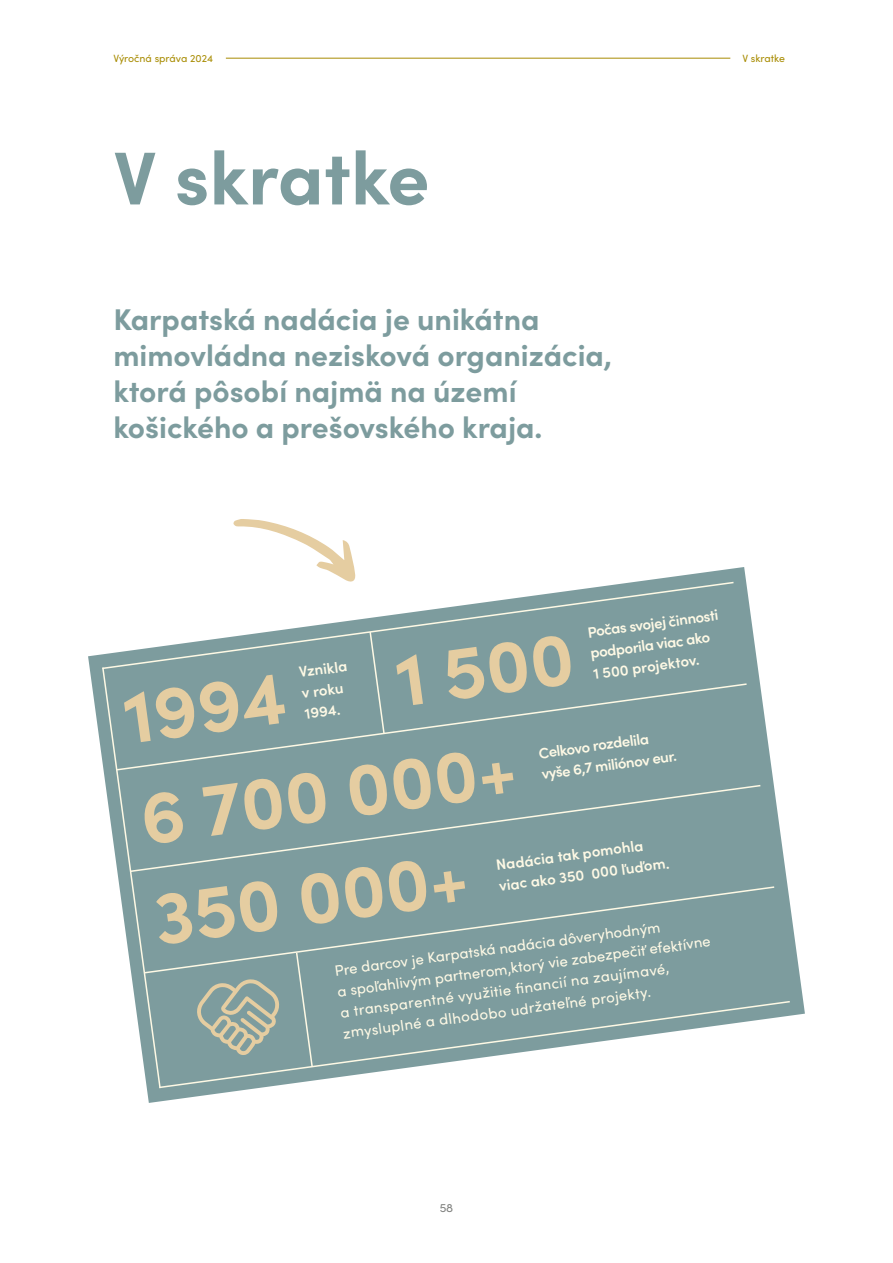
<style>
.page{position:relative;width:893px;height:1263px;background:#fff}
.page>*{position:absolute;margin:0;border:0;box-sizing:border-box;transform-origin:0 0}
.t1{font:700 75px "Sofia Pro";color:#e5cda1}
.t2{font:700 75px "Sofia Pro";color:#7d9c9e}
.t3{font:700 30px/36px "Sofia Pro";color:#7d9c9e}
.t4{font:15px/21px "Sofia Pro";color:#fef9e5}
.t5{font:600 15px/21px "Sofia Pro";color:#fef9e5}
.t6{font:12px "Sofia Pro";color:#2b2d2a}
.t7{font:10.5px "Sofia Pro";color:#a88c03}
</style>
<div class="page">
<svg style="left:233px;top:519px;width:121px;height:48px"></svg>
<svg style="left:88px;top:567px;width:717px;height:536px;fill:#7d9c9e"></svg>
<div style="left:162px;top:784px;width:600px;height:89px;background:#7d9c9e"></div>
<div style="left:162px;top:885px;width:614px;height:89px;background:#7d9c9e"></div>
<svg style="left:162px;top:1000px;width:629px;height:89px"></svg>
<div style="left:162px;top:682px;width:586px;height:89px;background:#7d9c9e"></div>
<svg style="left:101px;top:581px;width:634px;height:89px"></svg>
<svg style="left:368px;top:630px;width:18px;height:105px;background:#8aa5a5"></svg>
<svg style="left:295px;top:951px;width:19px;height:117px;background:#88a4a4"></svg>
<svg style="left:195px;top:979px;width:85px;height:76px;background:#9aa99e"></svg>
<svg style="left:101px;top:666px;width:61px;height:424px"></svg>
<hr style="left:226px;top:58px;width:504px;height:1px;background:#a88c03">
<p class="t7" style="left:113px;top:50px;width:101px">Výročná správa 2024</p>
<p class="t7" style="left:743px;top:50px;width:44px">V skratke</p>
<h1 class="t2" style="left:113px;top:120px;width:318px">V skratke</h1>
<h2 class="t3" style="left:113px;top:299px;width:500px">Karpatská nadácia je unikátna mimovládna nezisková organizácia, ktorá pôsobí najmä na území košického a prešovského kraja.</h2>
<p class="t5" style="left:586px;top:621px;width:134px;rotate:-8deg">Počas svojej činnosti podporila viac ako<br>1 500 projektov.</p>
<h1 class="t1" style="left:388px;top:624px;width:180px;rotate:-8deg">1 500</h1>
<p class="t5" style="left:297px;top:661px;width:50px;rotate:-8deg">Vznikla v roku<br>1994.</p>
<h1 class="t1" style="left:116px;top:661px;width:165px;rotate:-8deg">1994</h1>
<p class="t5" style="left:537px;top:742px;width:138px;rotate:-8deg">Celkovo rozdelila vyše 6,7 miliónov eur.</p>
<h1 class="t1" style="left:133px;top:762px;width:380px;rotate:-8deg">6 700 000+</h1>
<p class="t5" style="left:495px;top:854px;width:173px;rotate:-8deg">Nadácia tak pomohla viac ako 350 000 ľuďom.</p>
<p class="t4" style="left:333px;top:960px;width:378px;rotate:-8deg">Pre darcov je Karpatská nadácia dôveryhodným<br>a spoľahlivým partnerom,ktorý vie zabezpečiť efektívne a transparentné využitie fi nancií na zaujímavé, zmysluplné a dlhodobo udržateľné projekty.</p>
<h1 class="t1" style="left:146px;top:862px;width:317px;rotate:-8deg">350 000+</h1>
<p class="t6" style="left:440px;top:1199px;width:15px">58</p>
</div>
